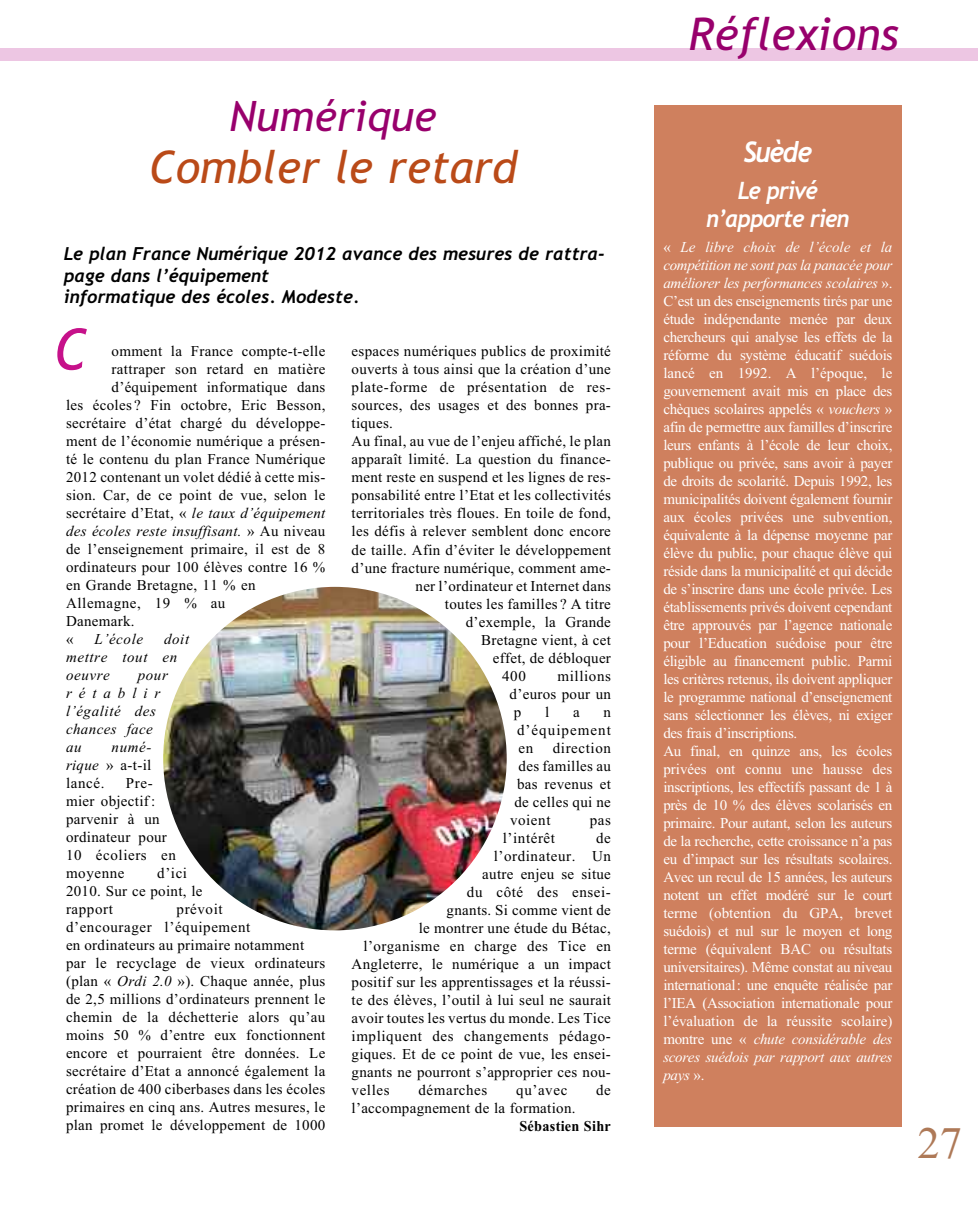
<style>
.page{position:relative;width:978px;height:1212px;background:#fff}
.page>*{position:absolute;margin:0;border:0;box-sizing:border-box;transform-origin:0 0}
.t1{font:italic 57px "Trebuchet MS";color:#c6118a}
.t2{font:italic 45px "Trebuchet MS";color:#ba4a18}
.t3{font:italic 45px "Trebuchet MS";color:#98006c}
.t4{font:45px "Times New Roman";color:#ae7957}
.t5{font:italic 42px "Trebuchet MS";color:#98006c}
.t6{font:italic 700 28.5px "Trebuchet";letter-spacing:-.045em;color:#fff;scale:.94 1}
.t7{font:italic 700 24px/28.8px "Trebuchet";letter-spacing:-.045em;color:#fff;text-align:center;scale:.94 1}
.t8{font:italic 700 18px/21.6px "Trebuchet";color:#000}
.t9{font:15px/18px "Times New Roman";letter-spacing:.02em;color:#000;text-align:justify}
.t10{font:15px/18px "Times New Roman";letter-spacing:-.02em;color:#fff}
.t11{font:15px "Times New Roman";letter-spacing:.04em;color:#000}
.t12{font:italic 15px/18px "Times New Roman";letter-spacing:.04em;color:#000}
.t13{font:italic 15px "Times New Roman";letter-spacing:.02em;color:#000}
.t14{font:700 15px "Times New Roman";letter-spacing:.02em;color:#000;scale:.95 1}
.s1{font-style:italic}
.s2{font-style:normal}
</style>
<div class="page">
<div style="left:0;top:48px;width:978px;height:13px;background:#edc6e3"></div>
<div style="left:654px;top:105px;width:247px;height:1022px;background:#cf805e"></div>
<img style="left:163px;top:587px;width:344px;height:343px;border-radius:50%">
<h2 class="t3" style="left:688px;top:8px;width:212px">Réflexions</h2>
<h3 class="t5" style="left:229px;top:92px;width:209px">Numérique</h3>
<h2 class="t2" style="left:149px;top:142px;width:370px">Combler le retard</h2>
<h3 class="t6" style="left:743px;top:135px;width:75px">Suède</h3>
<h3 class="t7" style="left:706px;top:176px;width:154px">Le privé n’apporte rien</h3>
<p class="t10" style="left:663px;top:238px;width:231px">« <span class="s1">Le libre choix de l’école et la compétition ne sont pas la panacée pour améliorer les performances scolaires</span> ».<br>C’est un des enseignements tirés par une étude indépendante menée par deux chercheurs qui analyse les effets de la réforme du système éducatif suédois lancé en 1992. A l’époque, le gouvernement avait mis en place des chèques scolaires appelés « <span class="s1">vouchers</span> » afin de permettre aux familles d’inscrire leurs enfants à l’école de leur choix, publique ou privée, sans avoir à payer de droits de scolarité. Depuis 1992, les municipalités doivent également fournir aux écoles privées une subvention, équivalente à la dépense moyenne par élève du public, pour chaque élève qui réside dans la municipalité et qui décide de s’inscrire dans une école privée. Les établissements privés doivent cependant être approuvés par l’agence nationale pour l’Education suédoise pour être éligible au financement public. Parmi les critères retenus, ils doivent appliquer le programme national d’enseignement sans sélectionner les élèves, ni exiger des frais d’inscriptions.<br>Au final, en quinze ans, les écoles privées ont connu une hausse des inscriptions, les effectifs passant de 1 à près de 10 % des élèves scolarisés en primaire. Pour autant, selon les auteurs de la recherche, cette croissance n’a pas eu d’impact sur les résultats scolaires.<br>Avec un recul de 15 années, les auteurs notent un effet modéré sur le court terme (obtention du GPA, brevet suédois) et nul sur le moyen et long terme (équivalent BAC ou résultats universitaires). Même constat au niveau international: une enquête réalisée par l’IEA (Association internationale pour l’évaluation de la réussite scolaire) montre une « <span class="s1">chute considérable des scores suédois par rapport aux autres pays</span> ».</p>
<p class="t8" style="left:64px;top:243px;width:543px">Le plan France Numérique 2012 avance des mesures de rattra&shy;page dans l’équipement<br>informatique des écoles. Modeste.</p>
<p class="t9" style="left:352px;top:342px;width:261px">espaces numériques publics de proximité</p>
<p class="t9" style="left:352px;top:360px;width:261px">ouverts à tous ainsi que la création d’une</p>
<p class="t11" style="left:352px;top:378px;width:261px">plate-forme de présentation de res-</p>
<p class="t9" style="left:352px;top:396px;width:261px">sources, des usages et des bonnes pra-</p>
<p class="t9" style="left:352px;top:414px;width:43px">tiques.</p>
<p class="t9" style="left:352px;top:432px;width:261px">Au final, au vue de l’enjeu affiché, le plan</p>
<p class="t9" style="left:352px;top:450px;width:261px">apparaît limité. La question du finance-</p>
<p class="t9" style="left:352px;top:468px;width:261px">ment reste en suspend et les lignes de res-</p>
<p class="t9" style="left:352px;top:486px;width:261px">ponsabilité entre l’Etat et les collectivités</p>
<p class="t9" style="left:352px;top:504px;width:261px">territoriales très floues. En toile de fond,</p>
<p class="t9" style="left:352px;top:522px;width:261px">les défis à relever semblent donc encore</p>
<p class="t9" style="left:352px;top:540px;width:261px">de taille. Afin d’éviter le développement</p>
<p class="t9" style="left:352px;top:558px;width:261px">d’une fracture numérique, comment ame-</p>
<p class="t9" style="left:416px;top:576px;width:197px">ner l’ordinateur et Internet dans</p>
<p class="t9" style="left:445px;top:594px;width:167px">toutes les familles ? A titre</p>
<p class="t9" style="left:466px;top:612px;width:147px">d’exemple, la Grande</p>
<p class="t9" style="left:481px;top:630px;width:131px">Bretagne vient, à cet</p>
<p class="t9" style="left:493px;top:648px;width:120px">effet, de débloquer</p>
<p class="t9" style="left:502px;top:666px;width:25px">400</p>
<h1 class="t1" style="left:53px;top:316px;width:36px">C</h1>
<p class="t9" style="left:112px;top:342px;width:215px">omment la France compte-t-elle</p>
<p class="t9" style="left:112px;top:360px;width:215px">rattraper son retard en matière</p>
<p class="t9" style="left:112px;top:378px;width:215px">d’équipement informatique dans</p>
<p class="t9" style="left:66px;top:396px;width:261px">les écoles ? Fin octobre, Eric Besson,</p>
<p class="t9" style="left:66px;top:414px;width:261px">secrétaire d’état chargé du développe-</p>
<p class="t9" style="left:66px;top:432px;width:261px">ment de l’économie numérique a présen-</p>
<p class="t9" style="left:66px;top:450px;width:261px">té le contenu du plan France Numérique</p>
<p class="t9" style="left:66px;top:468px;width:261px">2012 contenant un volet dédié à cette mis-</p>
<p class="t9" style="left:66px;top:486px;width:261px">sion. Car, de ce point de vue, selon le</p>
<p class="t9" style="left:66px;top:504px;width:261px">secrétaire d’Etat, « <span class="s1">le taux d’équipement</span></p>
<p class="t13" style="left:66px;top:522px;width:261px">des écoles reste insuffisant. <span class="s2">» Au niveau</span></p>
<p class="t9" style="left:66px;top:540px;width:261px">de l’enseignement primaire, il est de 8</p>
<p class="t9" style="left:66px;top:558px;width:261px">ordinateurs pour 100 élèves contre 16 %</p>
<p class="t9" style="left:66px;top:576px;width:191px">en Grande Bretagne, 11 % en</p>
<p class="t11" style="left:66px;top:594px;width:161px">Allemagne, 19 % au</p>
<p class="t9" style="left:66px;top:612px;width:70px">Danemark.</p>
<p class="t9" style="left:66px;top:630px;width:9px">«</p>
<p class="t12" style="left:95px;top:630px;width:50px">L’école</p>
<p class="t12" style="left:66px;top:630px;width:125px;text-indent:98px">doit mettre tout en oeuvre</p>
<p class="t9" style="left:510px;top:666px;width:103px;text-indent:48px">millions d’euros pour un p</p>
<p class="t12" style="left:66px;top:666px;width:103px;text-indent:72px">pour rétablir l’égalité des chances face au</p>
<p class="t9" style="left:545px;top:702px;width:6px">l</p>
<p class="t9" style="left:573px;top:702px;width:8px">a</p>
<p class="t9" style="left:517px;top:702px;width:95px;text-indent:86px">n d’équipement en</p>
<p class="t9" style="left:66px;top:738px;width:87px;text-indent:46px"><span class="s1">numé&shy;rique</span> » a-t-il lancé.</p>
<p class="t11" style="left:553px;top:738px;width:60px">direction</p>
<p class="t9" style="left:519px;top:756px;width:94px">des familles au</p>
<p class="t9" style="left:517px;top:774px;width:95px">bas revenus et</p>
<p class="t9" style="left:514px;top:792px;width:98px">de celles qui ne</p>
<p class="t9" style="left:510px;top:810px;width:42px">voient</p>
<p class="t9" style="left:590px;top:810px;width:23px">pas</p>
<p class="t11" style="left:503px;top:828px;width:54px">l’intérêt</p>
<p class="t9" style="left:596px;top:828px;width:16px">de</p>
<p class="t11" style="left:494px;top:846px;width:119px">l’ordinateur. Un</p>
<p class="t9" style="left:482px;top:864px;width:130px">autre enjeu se situe</p>
<p class="t11" style="left:467px;top:882px;width:146px">du côté des ensei-</p>
<p class="t9" style="left:447px;top:900px;width:166px">gnants. Si comme vient de</p>
<p class="t9" style="left:419px;top:918px;width:194px">le montrer une étude du Bétac,</p>
<p class="t9" style="left:363px;top:936px;width:249px">l’organisme en charge des Tice en</p>
<p class="t9" style="left:352px;top:954px;width:261px">Angleterre, le numérique a un impact</p>
<p class="t9" style="left:352px;top:972px;width:261px">positif sur les apprentissages et la réussi-</p>
<p class="t9" style="left:352px;top:990px;width:261px">te des élèves, l’outil à lui seul ne saurait</p>
<p class="t9" style="left:352px;top:1008px;width:261px">avoir toutes les vertus du monde. Les Tice</p>
<p class="t11" style="left:352px;top:1026px;width:261px">impliquent des changements pédago-</p>
<p class="t9" style="left:352px;top:1044px;width:261px">giques. Et de ce point de vue, les ensei-</p>
<p class="t9" style="left:352px;top:1062px;width:261px">gnants ne pourront s’approprier ces nou-</p>
<p class="t9" style="left:352px;top:1080px;width:39px">velles</p>
<p class="t11" style="left:418px;top:1080px;width:70px">démarches</p>
<p class="t9" style="left:516px;top:1080px;width:53px">qu’avec</p>
<p class="t9" style="left:596px;top:1080px;width:16px">de</p>
<p class="t9" style="left:352px;top:1098px;width:225px">l’accompagnement de la formation.</p>
<p class="t14" style="left:519px;top:1116px;width:98px">Sébastien Sihr</p>
<p class="t9" style="left:66px;top:774px;width:111px;text-align:left;text-indent:60px">Pre&shy;mier objectif: parvenir à un ordinateur pour<br>10 écoliers en moyenne</p>
<p class="t9" style="left:66px;top:864px;width:138px;text-align:left;text-indent:91px">d’ici<br>2010. Sur ce point, le rapport</p>
<p class="t9" style="left:66px;top:900px;width:261px;text-align:left;text-indent:111px">prévoit<br>d’encourager l’équipement<br>en ordinateurs au primaire notamment par le recyclage de vieux ordinateurs (plan « <span class="s1">Ordi 2.0</span> »). Chaque année, plus de 2,5 millions d’ordinateurs prennent le chemin de la déchetterie alors qu’au moins 50 % d’entre eux fonctionnent encore et pourraient être données. Le secrétaire d’Etat a annoncé également la création de 400 ciberbases dans les écoles primaires en cinq ans. Autres mesures, le plan promet le développement de 1000</p>
<h2 class="t4" style="left:917px;top:1116px;width:46px">27</h2>
</div>
